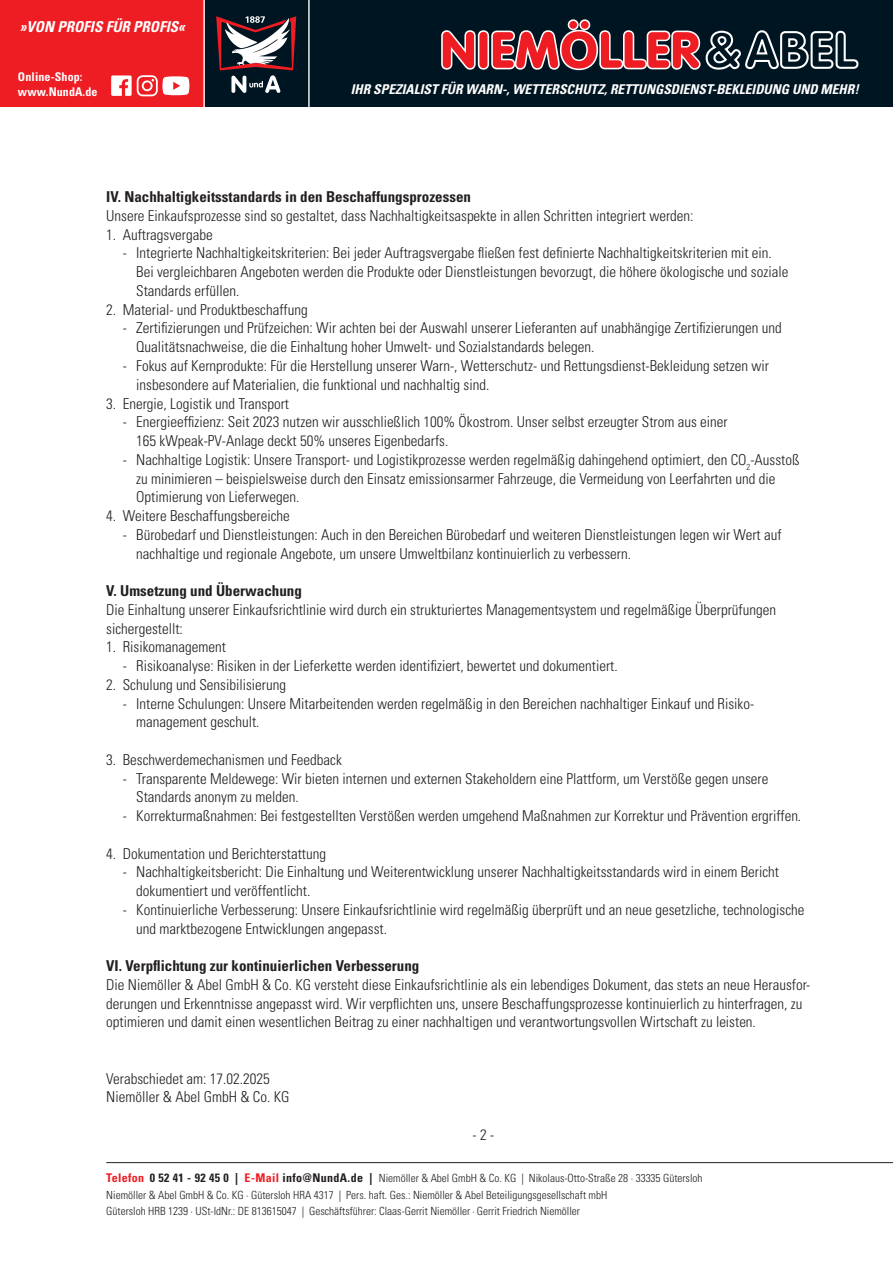
<style>
.page{position:relative;width:893px;height:1263px;background:#fff}
.page>*{position:absolute;margin:0;border:0;box-sizing:border-box;transform-origin:0 0}
.t1{font:300 condensed 15px/18.8px "Univers LT Std";color:#231f20}
.t2{font:700 condensed 15px "Univers LT Std";color:#231f20}
.t3{font:italic 700 condensed 15px "Univers LT Std";color:#fff}
.t4{font:italic 700 condensed 13.5px "Univers LT Std";color:#fff}
.t5{font:700 condensed 12px/14.4px "Univers LT Std";letter-spacing:.01em;color:#fff}
.t6{font:300 condensed 11.25px/16.5px "Univers LT Std";color:#231f20}
.s1{font-weight:700;font-size:12px;color:#ee1d23}
.s2{font-weight:700;font-size:12px}
</style>
<div class="page">
<div style="left:204px;top:0;width:689px;height:106px;background:#001522"></div>
<div style="left:0;top:0;width:204px;height:106px;background:#ee1d23"></div>
<div style="left:478px;top:30px;width:11px;height:40px;border:3px solid #fff;border-radius:4px"></div>
<svg style="left:441px;top:30px;width:35px;height:40px"></svg>
<div style="left:479px;top:32px;width:8px;height:36px;background:#ee1d23;border-radius:4px"></div>
<svg style="left:491px;top:19px;width:368px;height:52px"></svg>
<svg style="left:216px;top:16px;width:80px;height:77px"></svg>
<svg style="left:111px;top:75px;width:78px;height:21px"></svg>
<hr style="left:308px;top:0;width:2px;height:108px;background:#fff">
<hr style="left:203px;top:0;width:2px;height:108px;background:#fff">
<hr style="left:106px;top:1162px;width:787px;height:1px;background:#231f20">
<p class="t3" style="left:20px;top:18px;width:167px">»VON PROFIS FÜR PROFIS«</p>
<p class="t5" style="left:18px;top:70px;width:81px">Online-Shop: www.NundA.de</p>
<p class="t4" style="left:351px;top:81px;width:510px">IHR SPEZIALIST FÜR WARN-, WETTERSCHUTZ, RETTUNGSDIENST-BEKLEIDUNG UND MEHR!</p>
<p class="t2" style="left:106px;top:188px;width:366px">IV. Nachhaltigkeitsstandards in den Beschaffungsprozessen</p>
<p class="t1" style="left:106px;top:206px;width:589px">Unsere Einkaufsprozesse sind so gestaltet, dass Nachhaltigkeitsaspekte in allen Schritten integriert werden:</p>
<p class="t1" style="left:106px;top:225px;width:108px">1. Auftragsvergabe</p>
<p class="t1" style="left:136px;top:244px;width:654px;text-indent:-14px">- Integrierte Nachhaltigkeitskriterien: Bei jeder Auftragsvergabe fließen fest definierte Nachhaltigkeitskriterien mit ein.<br>Bei vergleichbaren Angeboten werden die Produkte oder Dienstleistungen bevorzugt, die höhere ökologische und soziale<br>Standards erfüllen.</p>
<p class="t1" style="left:106px;top:300px;width:203px">2. Material- und Produktbeschaffung</p>
<p class="t1" style="left:136px;top:319px;width:647px;text-indent:-14px">- Zertifizierungen und Prüfzeichen: Wir achten bei der Auswahl unserer Lieferanten auf unabhängige Zertifizierungen und<br>Qualitätsnachweise, die die Einhaltung hoher Umwelt- und Sozialstandards belegen.</p>
<p class="t1" style="left:136px;top:356px;width:634px;text-indent:-14px">- Fokus auf Kernprodukte: Für die Herstellung unserer Warn-, Wetterschutz- und Rettungsdienst-Bekleidung setzen wir insbesondere auf Materialien, die funktional und nachhaltig sind.</p>
<p class="t1" style="left:106px;top:394px;width:184px">3. Energie, Logistik und Transport</p>
<p class="t1" style="left:136px;top:413px;width:593px;text-indent:-14px">- Energieeffizienz: Seit 2023 nutzen wir ausschließlich 100% Ökostrom. Unser selbst erzeugter Strom aus einer<br>165 kWpeak-PV-Anlage deckt 50% unseres Eigenbedarfs.</p>
<p class="t1" style="left:136px;top:450px;width:665px;text-indent:-13px">- Nachhaltige Logistik: Unsere Transport- und Logistikprozesse werden regelmäßig dahingehend optimiert, den CO<sub>2</sub>-Ausstoß zu minimieren – beispielsweise durch den Einsatz emissionsarmer Fahrzeuge, die Vermeidung von Leerfahrten und die<br>Optimierung von Lieferwegen.</p>
<p class="t1" style="left:106px;top:506px;width:185px">4. Weitere Beschaffungsbereiche</p>
<p class="t1" style="left:136px;top:525px;width:647px;text-indent:-14px">- Bürobedarf und Dienstleistungen: Auch in den Bereichen Bürobedarf und weiteren Dienstleistungen legen wir Wert auf nachhaltige und regionale Angebote, um unsere Umweltbilanz kontinuierlich zu verbessern.</p>
<p class="t2" style="left:106px;top:581px;width:197px">V. Umsetzung und Überwachung</p>
<p class="t1" style="left:106px;top:600px;width:671px">Die Einhaltung unserer Einkaufsrichtlinie wird durch ein strukturiertes Managementsystem und regelmäßige Überprüfungen sichergestellt:</p>
<p class="t1" style="left:106px;top:638px;width:121px">1. Risikomanagement</p>
<p class="t1" style="left:123px;top:656px;width:496px">- Risikoanalyse: Risiken in der Lieferkette werden identifiziert, bewertet und dokumentiert.</p>
<p class="t1" style="left:106px;top:675px;width:181px">2. Schulung und Sensibilisierung</p>
<p class="t1" style="left:136px;top:694px;width:619px;text-indent:-14px">- Interne Schulungen: Unsere Mitarbeitenden werden regelmäßig in den Bereichen nachhaltiger Einkauf und Risiko&shy;management geschult.</p>
<p class="t1" style="left:106px;top:750px;width:237px">3. Beschwerdemechanismen und Feedback</p>
<p class="t1" style="left:136px;top:769px;width:634px;text-indent:-14px">- Transparente Meldewege: Wir bieten internen und externen Stakeholdern eine Plattform, um Verstöße gegen unsere<br>Standards anonym zu melden.</p>
<p class="t1" style="left:123px;top:806px;width:680px">- Korrekturmaßnahmen: Bei festgestellten Verstößen werden umgehend Maßnahmen zur Korrektur und Prävention ergriffen.</p>
<p class="t1" style="left:106px;top:844px;width:221px">4. Dokumentation und Berichterstattung</p>
<p class="t1" style="left:136px;top:863px;width:644px;text-indent:-14px">- Nachhaltigkeitsbericht: Die Einhaltung und Weiterentwicklung unserer Nachhaltigkeitsstandards wird in einem Bericht dokumentiert und veröffentlicht.</p>
<p class="t1" style="left:136px;top:900px;width:670px;text-indent:-14px">- Kontinuierliche Verbesserung: Unsere Einkaufsrichtlinie wird regelmäßig überprüft und an neue gesetzliche, technologische und marktbezogene Entwicklungen angepasst.</p>
<p class="t2" style="left:106px;top:956px;width:315px">VI. Verpflichtung zur kontinuierlichen Verbesserung</p>
<p class="t1" style="left:106px;top:975px;width:706px">Die Niemöller &amp; Abel GmbH &amp; Co. KG versteht diese Einkaufsrichtlinie als ein lebendiges Dokument, das stets an neue Herausfor&shy;derungen und Erkenntnisse angepasst wird. Wir verpflichten uns, unsere Beschaffungsprozesse kontinuierlich zu hinterfragen, zu optimieren und damit einen wesentlichen Beitrag zu einer nachhaltigen und verantwortungsvollen Wirtschaft zu leisten.</p>
<p class="t1" style="left:106px;top:1069px;width:185px">Verabschiedet am: 17.02.2025<br>Niemöller &amp; Abel GmbH &amp; Co. KG</p>
<p class="t1" style="left:472px;top:1125px;width:23px">- 2 -</p>
<p class="t6" style="left:106px;top:1170px;width:598px"><span class="s1">Telefon</span> <span class="s2">0 52 41 - 92 45 0 |</span> <span class="s1">E-Mail</span> <span class="s2">info@NundA.de |</span> Niemöller &amp; Abel GmbH &amp; Co. KG | Nikolaus-Otto-Straße 28 · 33335 Gütersloh<br>Niemöller &amp; Abel GmbH &amp; Co. KG · Gütersloh HRA 4317 | Pers. haft. Ges.: Niemöller &amp; Abel Beteiligungsgesellschaft mbH<br>Gütersloh HRB 1239 · USt-IdNr.: DE 813615047 | Geschäftsführer: Claas-Gerrit Niemöller · Gerrit Friedrich Niemöller</p>
</div>
